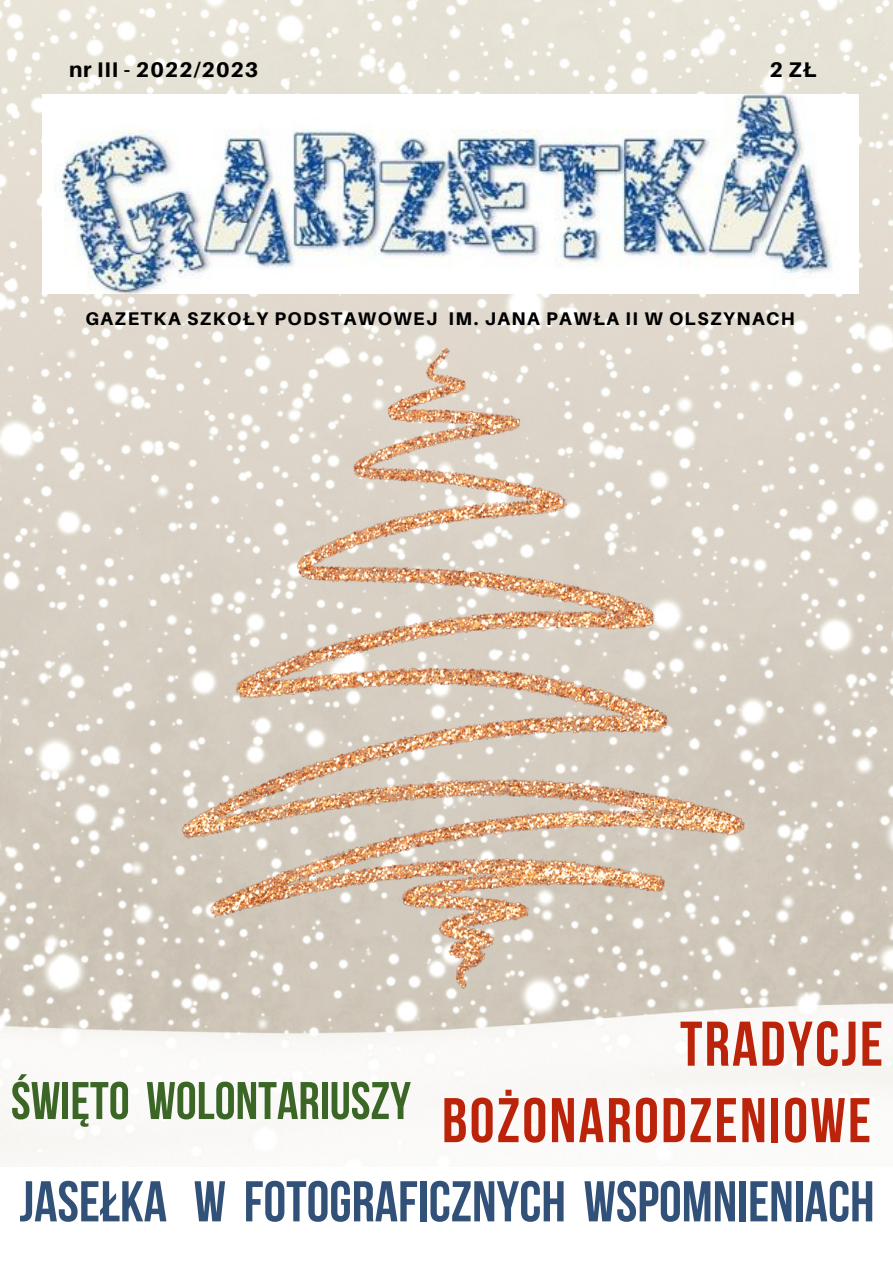
<style>
.page{position:relative;width:893px;height:1264px;background:#fff}
.page>*{position:absolute;margin:0;border:0;box-sizing:border-box;transform-origin:0 0}
.t1{font:700 63px/76.5px "Bebas Neue";letter-spacing:.035em;color:#bb240a;text-align:right}
.t2{font:700 57.3px "Bebas Neue";color:#315179}
.t3{font:700 52.8px "Bebas Neue";color:#3b6626}
.t4{font:800 21.15px "Aileron";letter-spacing:.04em;color:#000}
.t5{font:800 18.3px "Aileron";letter-spacing:.08em;color:#000}
</style>
<div class="page">
<img style="left:0;top:0;width:892px;height:1166px">
<img style="left:42px;top:94px;width:816px;height:199px">
<img style="left:181px;top:349px;width:563px;height:639px">
<p class="t4" style="left:69px;top:56px;width:191px">nr III - 2022/2023</p>
<p class="t4" style="left:769px;top:56px;width:49px">2 ZŁ</p>
<p class="t5" style="left:85px;top:307px;width:711px">GAZETKA SZKOŁY PODSTAWOWEJ IM. JANA PAWŁA II W OLSZYNACH</p>
<h3 class="t3" style="left:11px;top:1079px;width:401px">ŚWIĘTO WOLONTARIUSZY</h3>
<h1 class="t1" style="left:442px;top:1011px;width:442px">TRADYCJE<br>BOŻONARODZENIOWE</h1>
<h2 class="t2" style="left:19px;top:1178px;width:856px">JASEŁKA W FOTOGRAFICZNYCH WSPOMNIENIACH</h2>
</div>
